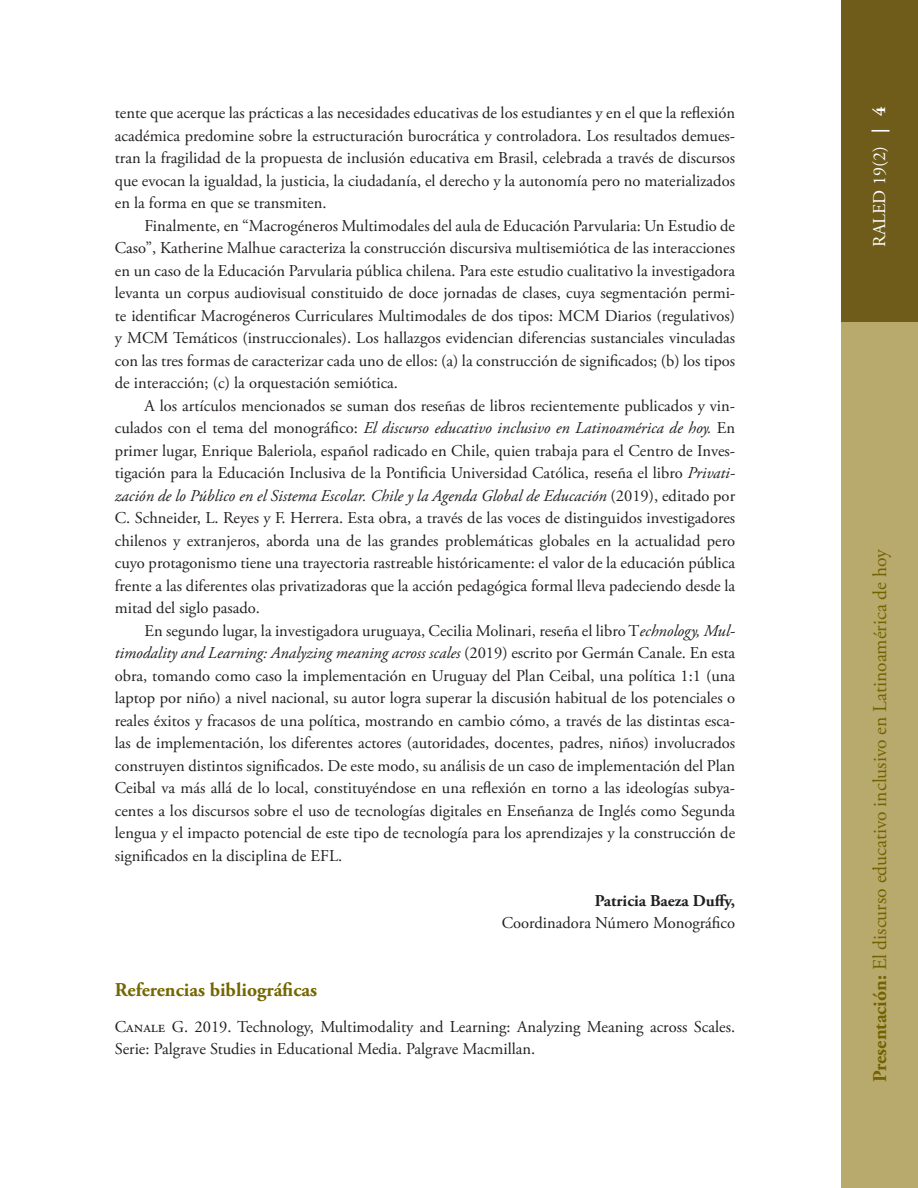
<style>
.page{position:relative;width:918px;height:1188px;background:#fff}
.page>*{position:absolute;margin:0;border:0;box-sizing:border-box;transform-origin:0 0}
.t1{font:19.5px "Adobe Garamond Pro";color:#736200}
.Titulos{font:700 19.5px "Adobe Garamond Pro";color:#746600}
.t2{font:18px "Adobe Garamond Pro";color:#fff}
.Textos{font:16.5px/22.5px "Adobe Garamond Pro";color:#231f20;text-align:justify}
.Bibliografia{font:16.5px/22.5px "Adobe Garamond Pro";color:#231f20}
.Textos-2{font:700 16.5px "Adobe Garamond Pro";color:#231f20}
.s1{font-style:italic}
.s2{font-weight:700}
</style>
<div class="page">
<div style="left:841px;top:0;width:77px;height:1188px;background:#b7aa6c"></div>
<div style="left:841px;top:0;width:77px;height:322px;background:#6f5c1a"></div>
<p class="Textos" style="left:115px;top:102px;width:622px">tente que acerque las prácticas a las necesidades educativas de los estudiantes y en el que la reflexión académica predomine sobre la estructuración burocrática y controladora. Los resultados demues&shy;tran la fragilidad de la propuesta de inclusión educativa em Brasil, celebrada a través de discursos que evocan la igualdad, la justicia, la ciudadanía, el derecho y la autonomía pero no materializados en la forma en que se transmiten.</p>
<p class="Textos" style="left:115px;top:215px;width:622px;text-indent:30px">Finalmente, en “Macrogéneros Multimodales del aula de Educación Parvularia: Un Estudio de Caso”, Katherine Malhue caracteriza la construcción discursiva multisemiótica de las interacciones en un caso de la Educación Parvularia pública chilena. Para este estudio cualitativo la investigadora levanta un corpus audiovisual constituido de doce jornadas de clases, cuya segmentación permi&shy;te identificar Macrogéneros Curriculares Multimodales de dos tipos: MCM Diarios (regulativos) y MCM Temáticos (instruccionales). Los hallazgos evidencian diferencias sustanciales vinculadas con las tres formas de caracterizar cada uno de ellos: (a) la construcción de significados; (b) los tipos de interacción; (c) la orquestación semiótica.</p>
<p class="Textos" style="left:115px;top:395px;width:622px;text-indent:30px">A los artículos mencionados se suman dos reseñas de libros recientemente publicados y vin&shy;culados con el tema del monográfico: <span class="s1">El discurso educativo inclusivo en Latinoamérica de hoy.</span> En primer lugar, Enrique Baleriola, español radicado en Chile, quien trabaja para el Centro de Inves&shy;tigación para la Educación Inclusiva de la Pontificia Universidad Católica, reseña el libro <span class="s1">Privati&shy;zación de lo Público en el Sistema Escolar. Chile y la Agenda Global de Educación</span> (2019), editado por C. Schneider, L. Reyes y F. Herrera. Esta obra, a través de las voces de distinguidos investigadores chilenos y extranjeros, aborda una de las grandes problemáticas globales en la actualidad pero cuyo protagonismo tiene una trayectoria rastreable históricamente: el valor de la educación pública frente a las diferentes olas privatizadoras que la acción pedagógica formal lleva padeciendo desde la mitad del siglo pasado.</p>
<p class="Textos" style="left:115px;top:620px;width:622px;text-indent:30px">En segundo lugar, la investigadora uruguaya, Cecilia Molinari, reseña el libro T<span class="s1">echnology, Mul&shy;timodality and Learning: Analyzing meaning across scales</span> (2019) escrito por Germán Canale. En esta obra, tomando como caso la implementación en Uruguay del Plan Ceibal, una política 1:1 (una laptop por niño) a nivel nacional, su autor logra superar la discusión habitual de los potenciales o reales éxitos y fracasos de una política, mostrando en cambio cómo, a través de las distintas esca&shy;las de implementación, los diferentes actores (autoridades, docentes, padres, niños) involucrados construyen distintos significados. De este modo, su análisis de un caso de implementación del Plan Ceibal va más allá de lo local, constituyéndose en una reflexión en torno a las ideologías subya&shy;centes a los discursos sobre el uso de tecnologías digitales en Enseñanza de Inglés como Segunda lengua y el impacto potencial de este tipo de tecnología para los aprendizajes y la construcción de significados en la disciplina de EFL.</p>
<p class="Textos-2" style="left:595px;top:891px;width:142px">Patricia Baeza Duffy,</p>
<p class="Textos" style="left:502px;top:912px;width:235px">Coordinadora Número Monográfico</p>
<p class="Titulos" style="left:115px;top:979px;width:204px">Referencias bibliográficas</p>
<p class="Bibliografia" style="left:115px;top:1016px;width:622px">Canale G. 2019. Technology, Multimodality and Learning: Analyzing Meaning across Scales.<br>Serie: Palgrave Studies in Educational Media. Palgrave Macmillan.</p>
<p class="t2" style="left:869px;top:247px;width:142px;rotate:-90deg">RALED 19(2) <span class="s2">| 4</span></p>
<p class="t1" style="left:868px;top:1082px;width:534px;rotate:-90deg"><span class="s2">Presentación:</span> El discurso educativo inclusivo en Latinoamérica de hoy</p>
</div>
